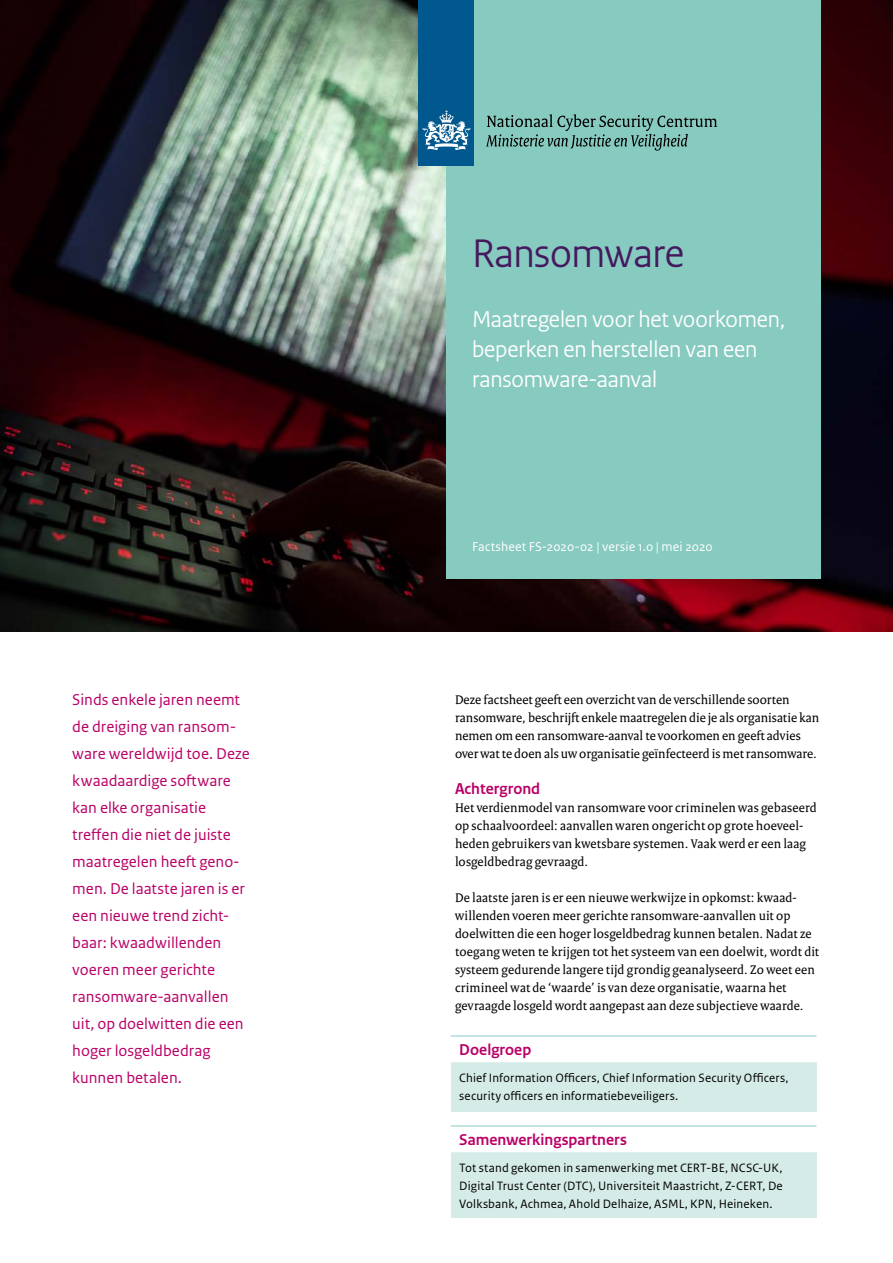
<style>
.page{position:relative;width:893px;height:1263px;background:#fff}
.page>*{position:absolute;margin:0;border:0;box-sizing:border-box;transform-origin:0 0}
.t1{font:42px "Rijksoverheid Sans Heading";letter-spacing:-.01em;color:#44195e}
.t2{font:24px/30px "Rijksoverheid Sans Heading";color:#fff}
.t3{font:16.5px/27px "Rijksoverheid Sans Text";color:#b90066}
.t4{font:700 16.5px "Rijksoverheid Sans Heading";letter-spacing:.005em;color:#b90066}
.t5{font:13.5px/18px "Rijksoverheid Serif";letter-spacing:.01em;color:#000}
.t6{font:13.5px "Rijksoverheid Sans Text";letter-spacing:.005em;color:#fff}
.t7{font:12.75px/18px "Rijksoverheid Sans Text";letter-spacing:.01em;color:#000;text-align:justify}
</style>
<div class="page">
<img style="left:0;top:0;width:893px;height:631px">
<div style="left:446px;top:0;width:375px;height:578px;background:#87cac0"></div>
<div style="left:419px;top:0;width:55px;height:166px;background:#00588e"></div>
<svg style="left:423px;top:110px;width:47px;height:40px"></svg>
<svg style="left:486px;top:114px;width:231px;height:37px"></svg>
<div style="left:451px;top:1136px;width:365px;height:81px;background:#d5ebe7"></div>
<hr style="left:451px;top:1125px;width:365px;height:1px;background:#87cac0">
<div style="left:446px;top:1133px;width:375px;height:19px;background:#fff"></div>
<div style="left:451px;top:1046px;width:365px;height:65px;background:#d5ebe7"></div>
<hr style="left:451px;top:1035px;width:365px;height:1px;background:#87cac0">
<div style="left:446px;top:1043px;width:375px;height:19px;background:#fff"></div>
<h1 class="t1" style="left:472px;top:229px;width:214px">Ransomware</h1>
<h2 class="t2" style="left:472px;top:305px;width:314px">Maatregelen voor het voorkomen, beperken en herstellen van een ransomware-aanval</h2>
<p class="t6" style="left:472px;top:539px;width:242px">Factsheet FS-2020-02 | versie 1.0 | mei 2020</p>
<p class="t3" style="left:72px;top:686px;width:179px">Sinds enkele jaren neemt de dreiging van ransom&shy;ware wereldwijd toe. Deze kwaadaardige software kan elke organisatie treffen die niet de juiste maatregelen heeft geno&shy;men. De laatste jaren is er een nieuwe trend zicht&shy;baar: kwaadwillenden voeren meer gerichte ransomware-aanvallen uit, op doelwitten die een hoger losgeldbedrag kunnen betalen.</p>
<p class="t5" style="left:455px;top:690px;width:366px">Deze factsheet geeft een overzicht van de verschillende soorten ransomware, beschrijft enkele maatregelen die je als organisatie kan nemen om een ransomware-aanval te voorkomen en geeft advies over wat te doen als uw organisatie geïnfecteerd is met ransomware.</p>
<p class="t4" style="left:455px;top:779px;width:87px">Achtergrond</p>
<p class="t5" style="left:455px;top:798px;width:363px">Het verdienmodel van ransomware voor criminelen was gebaseerd op schaalvoordeel: aanvallen waren ongericht op grote hoeveel&shy;heden gebruikers van kwetsbare systemen. Vaak werd er een laag losgeldbedrag gevraagd.</p>
<p class="t5" style="left:455px;top:888px;width:366px">De laatste jaren is er een nieuwe werkwijze in opkomst: kwaad&shy;willenden voeren meer gerichte ransomware-aanvallen uit op doelwitten die een hoger losgeldbedrag kunnen betalen. Nadat ze toegang weten te krijgen tot het systeem van een doelwit, wordt dit systeem gedurende langere tijd grondig geanalyseerd. Zo weet een crimineel wat de ‘waarde’ is van deze organisatie, waarna het gevraagde losgeld wordt aangepast aan deze subjectieve waarde.</p>
<p class="t4" style="left:459px;top:1040px;width:74px">Doelgroep</p>
<p class="t7" style="left:459px;top:1069px;width:331px">Chief Information Officers, Chief Information Security Officers, security officers en informatiebeveiligers.</p>
<p class="t4" style="left:459px;top:1130px;width:169px">Samenwerkingspartners</p>
<p class="t7" style="left:459px;top:1159px;width:325px">Tot stand gekomen in samenwerking met CERT-BE, NCSC-UK, Digital Trust Center (DTC), Universiteit Maastricht, Z-CERT, De Volksbank, Achmea, Ahold Delhaize, ASML, KPN, Heineken.</p>
</div>
